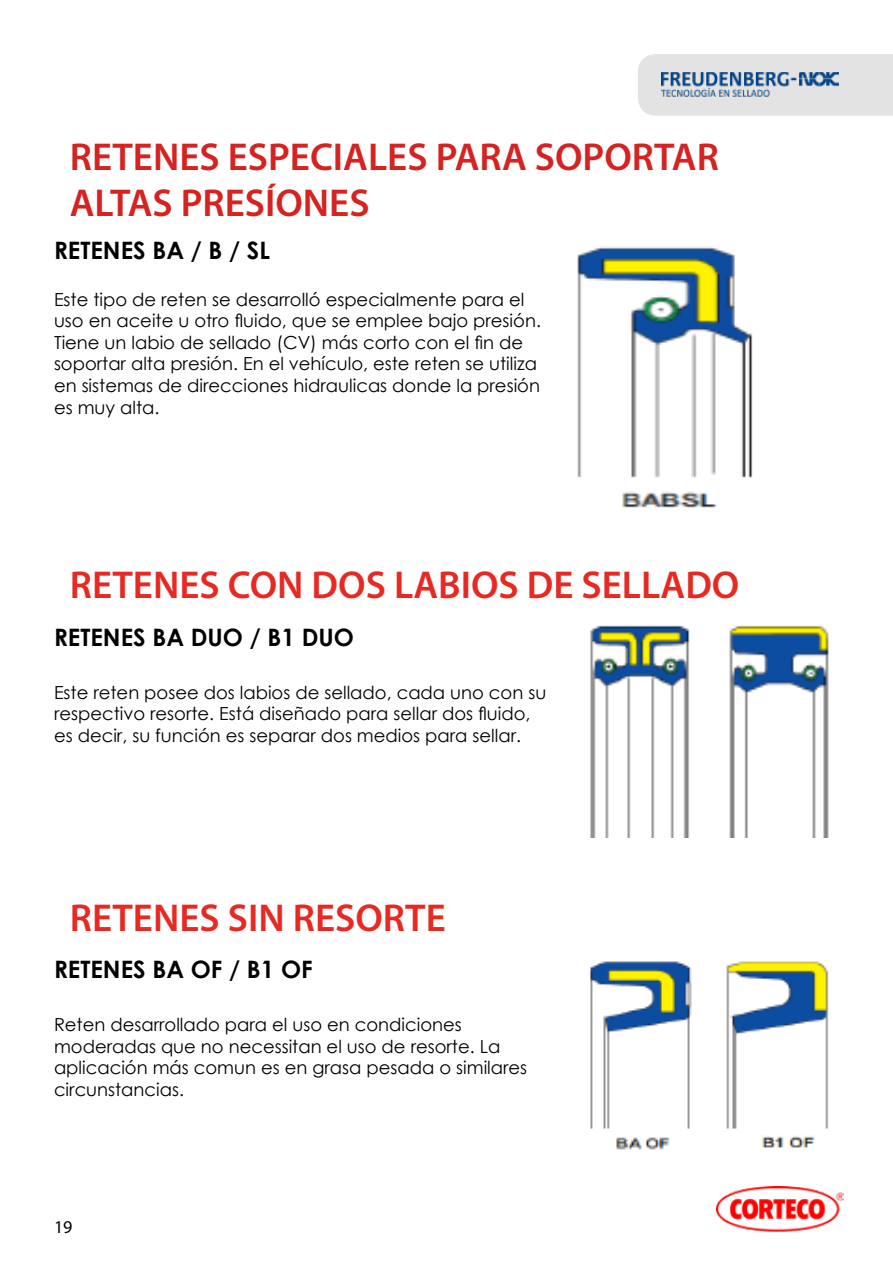
<style>
.page{position:relative;width:893px;height:1263px;background:#fff}
.page>*{position:absolute;margin:0;border:0;box-sizing:border-box;transform-origin:0 0}
.t1{font:600 39px "Myriad Pro";color:#e62a23}
.t2{font:600 39px/46.8px "Myriad Pro";color:#d42320}
.t3{font:700 24px "Century Gothic";color:#000}
.t4{font:18px/21.6px "Century Gothic";color:#000}
.t5{font:18px "Myriad Pro";color:#000}
</style>
<div class="page">
<img style="left:716px;top:1186px;width:128px;height:45px">
<div style="left:638px;top:54px;width:255px;height:62px;background:#e3e3e3"></div>
<img style="left:661px;top:72px;width:178px;height:26px">
<img style="left:577px;top:246px;width:176px;height:262px">
<img style="left:590px;top:625px;width:239px;height:213px">
<img style="left:590px;top:961px;width:239px;height:189px">
<h1 class="t2" style="left:70px;top:132px;width:650px">RETENES ESPECIALES PARA SOPORTAR<br>ALTAS PRESÍONES</h1>
<h2 class="t3" style="left:54px;top:232px;width:218px">RETENES BA / B / SL</h2>
<p class="t4" style="left:54px;top:288px;width:488px">Este tipo de reten se desarrolló especialmente para el uso en aceite u otro fluido, que se emplee bajo presión.<br>Tiene un labio de sellado (CV) más corto con el fin de soportar alta presión. En el vehículo, este reten se utiliza en sistemas de direcciones hidraulicas donde la presión es muy alta.</p>
<h1 class="t1" style="left:70px;top:561px;width:671px">RETENES CON DOS LABIOS DE SELLADO</h1>
<h2 class="t3" style="left:54px;top:619px;width:301px">RETENES BA DUO / B1 DUO</h2>
<p class="t4" style="left:54px;top:681px;width:494px">Este reten posee dos labios de sellado, cada uno con su respectivo resorte. Está diseñado para sellar dos fluido, es decir, su función es separar dos medios para sellar.</p>
<h1 class="t1" style="left:70px;top:893px;width:377px">RETENES SIN RESORTE</h1>
<h2 class="t3" style="left:54px;top:951px;width:260px">RETENES BA OF / B1 OF</h2>
<p class="t4" style="left:54px;top:1013px;width:475px">Reten desarrollado para el uso en condiciones moderadas que no necessitan el uso de resorte. La aplicación más comun es en grasa pesada o similares circunstancias.</p>
<p class="t5" style="left:54px;top:1215px;width:20px">19</p>
</div>
